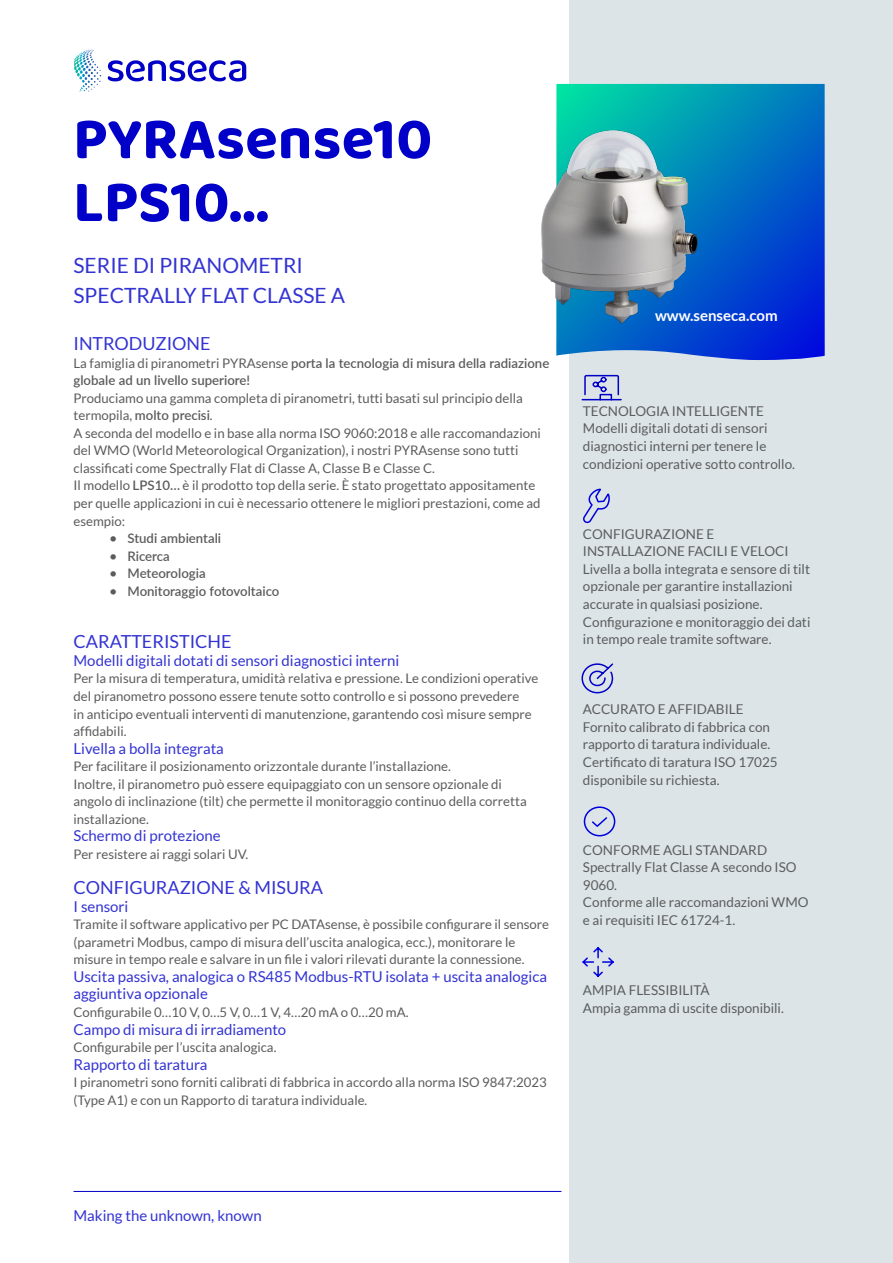
<style>
.page{position:relative;width:893px;height:1263px;background:#fff}
.page>*{position:absolute;margin:0;border:0;box-sizing:border-box;transform-origin:0 0}
.t1{font:700 60px/63px "Baloo 2";color:#0000c8}
.t2{font:21px/30px "Lato";color:#3333d3}
.t3{font:18px "Lato";color:#3333d3}
.t4{font:15px/17.5px "Lato";color:#3333d3}
.t5{font:700 15px "Lato";color:#fff}
.t6{font:13.5px/17.5px "Lato";color:#5c5c5c}
.t7{font:13.2px/17.5px "Lato";color:#5c5c5c}
.t8{font:600 13.2px/17.5px "Lato";color:#5c5c5c}
.s1{font-weight:400}
.s2{font-weight:600}
</style>
<div class="page">
<div style="left:569px;top:0;width:324px;height:1263px;background:#dce4e8"></div>
<svg style="left:556px;top:84px;width:269px;height:273px;background:#0391b9"></svg>
<img style="left:541px;top:105px;width:277px;height:255px">
<svg style="left:108px;top:60px;width:138px;height:21px"></svg>
<svg style="left:80px;top:49px;width:14px;height:6px"></svg>
<hr style="left:74px;top:1191px;width:487px;height:1px;background:#0000c7">
<svg style="left:583px;top:806px;width:33px;height:31px"></svg>
<svg style="left:583px;top:488px;width:27px;height:36px"></svg>
<svg style="left:581px;top:663px;width:33px;height:31px"></svg>
<svg style="left:582px;top:947px;width:32px;height:30px"></svg>
<svg style="left:581px;top:374px;width:41px;height:27px"></svg>
<h1 class="t1" style="left:73px;top:106px;width:361px">PYRAsense10<br>LPS10...</h1>
<h2 class="t2" style="left:74px;top:250px;width:273px">SERIE DI PIRANOMETRI<br>SPECTRALLY FLAT CLASSE A</h2>
<h3 class="t3" style="left:74px;top:333px;width:139px">INTRODUZIONE</h3>
<p class="t8" style="left:74px;top:353px;width:477px"><span class="s1">La famiglia di piranometri PYRAsense</span> porta la tecnologia di misura della radiazione globale ad un livello superiore!</p>
<p class="t7" style="left:74px;top:389px;width:469px">Produciamo una gamma completa di piranometri, tutti basati sul principio della termopila, <span class="s2">molto precisi</span>.<br>A seconda del modello e in base alla norma ISO 9060:2018 e alle raccomandazioni del WMO (World Meteorological Organization), i nostri PYRAsense sono tutti classificati come Spectrally Flat di Classe A, Classe B e Classe C.<br>Il modello <span class="s2">LPS10…</span> è il prodotto top della serie. È stato progettato appositamente per quelle applicazioni in cui è necessario ottenere le migliori prestazioni, come ad esempio:</p>
<p class="t8" style="left:110px;top:529px;width:113px">• Studi ambientali</p>
<p class="t8" style="left:110px;top:546px;width:62px">• Ricerca</p>
<p class="t8" style="left:110px;top:564px;width:98px">• Meteorologia</p>
<p class="t8" style="left:110px;top:582px;width:171px">• Monitoraggio fotovoltaico</p>
<h3 class="t3" style="left:74px;top:632px;width:160px">CARATTERISTICHE</h3>
<p class="t4" style="left:74px;top:652px;width:327px">Modelli digitali dotati di sensori diagnostici interni</p>
<p class="t7" style="left:74px;top:670px;width:466px">Per la misura di temperatura, umidità relativa e pressione. Le condizioni operative del piranometro possono essere tenute sotto controllo e si possono prevedere<br>in anticipo eventuali interventi di manutenzione, garantendo così misure sempre affidabili.</p>
<p class="t4" style="left:74px;top:739px;width:152px">Livella a bolla integrata</p>
<p class="t7" style="left:74px;top:758px;width:455px">Per facilitare il posizionamento orizzontale durante l’installazione.<br>Inoltre, il piranometro può essere equipaggiato con un sensore opzionale di angolo di inclinazione (tilt) che permette il monitoraggio continuo della corretta installazione.</p>
<p class="t4" style="left:74px;top:827px;width:149px">Schermo di protezione</p>
<p class="t7" style="left:74px;top:845px;width:176px">Per resistere ai raggi solari UV.</p>
<h3 class="t3" style="left:74px;top:877px;width:251px">CONFIGURAZIONE &amp; MISURA</h3>
<p class="t4" style="left:74px;top:897px;width:56px">I sensori</p>
<p class="t7" style="left:74px;top:915px;width:477px">Tramite il software applicativo per PC DATAsense, è possibile configurare il sensore (parametri Modbus, campo di misura dell’uscita analogica, ecc.), monitorare le misure in tempo reale e salvare in un file i valori rilevati durante la connessione.</p>
<p class="t4" style="left:74px;top:967px;width:475px">Uscita passiva, analogica o RS485 Modbus-RTU isolata + uscita analogica aggiuntiva opzionale</p>
<p class="t7" style="left:74px;top:1003px;width:336px">Configurabile 0…10 V, 0…5 V, 0…1 V, 4…20 mA o 0…20 mA.</p>
<p class="t4" style="left:74px;top:1020px;width:214px">Campo di misura di irradiamento</p>
<p class="t7" style="left:74px;top:1038px;width:204px">Configurabile per l’uscita analogica.</p>
<p class="t4" style="left:74px;top:1055px;width:136px">Rapporto di taratura</p>
<p class="t7" style="left:74px;top:1073px;width:475px">I piranometri sono forniti calibrati di fabbrica in accordo alla norma ISO 9847:2023 (Type A1) e con un Rapporto di taratura individuale.</p>
<p class="t5" style="left:655px;top:307px;width:124px">www.senseca.com</p>
<p class="t6" style="left:583px;top:402px;width:214px">TECNOLOGIA INTELLIGENTE Modelli digitali dotati di sensori diagnostici interni per tenere le condizioni operative sotto controllo.</p>
<p class="t6" style="left:583px;top:525px;width:229px">CONFIGURAZIONE E INSTALLAZIONE FACILI E VELOCI Livella a bolla integrata e sensore di tilt opzionale per garantire installazioni accurate in qualsiasi posizione.<br>Configurazione e monitoraggio dei dati in tempo reale tramite software.</p>
<p class="t6" style="left:583px;top:700px;width:196px">ACCURATO E AFFIDABILE<br>Fornito calibrato di fabbrica con rapporto di taratura individuale.<br>Certificato di taratura ISO 17025 disponibile su richiesta.</p>
<p class="t6" style="left:583px;top:841px;width:227px">CONFORME AGLI STANDARD<br>Spectrally Flat Classe A secondo ISO<br>9060.<br>Conforme alle raccomandazioni WMO e ai requisiti IEC 61724-1.</p>
<p class="t6" style="left:583px;top:981px;width:202px">AMPIA FLESSIBILITÀ<br>Ampia gamma di uscite disponibili.</p>
<p class="t4" style="left:74px;top:1207px;width:190px">Making the unknown, known</p>
</div>
